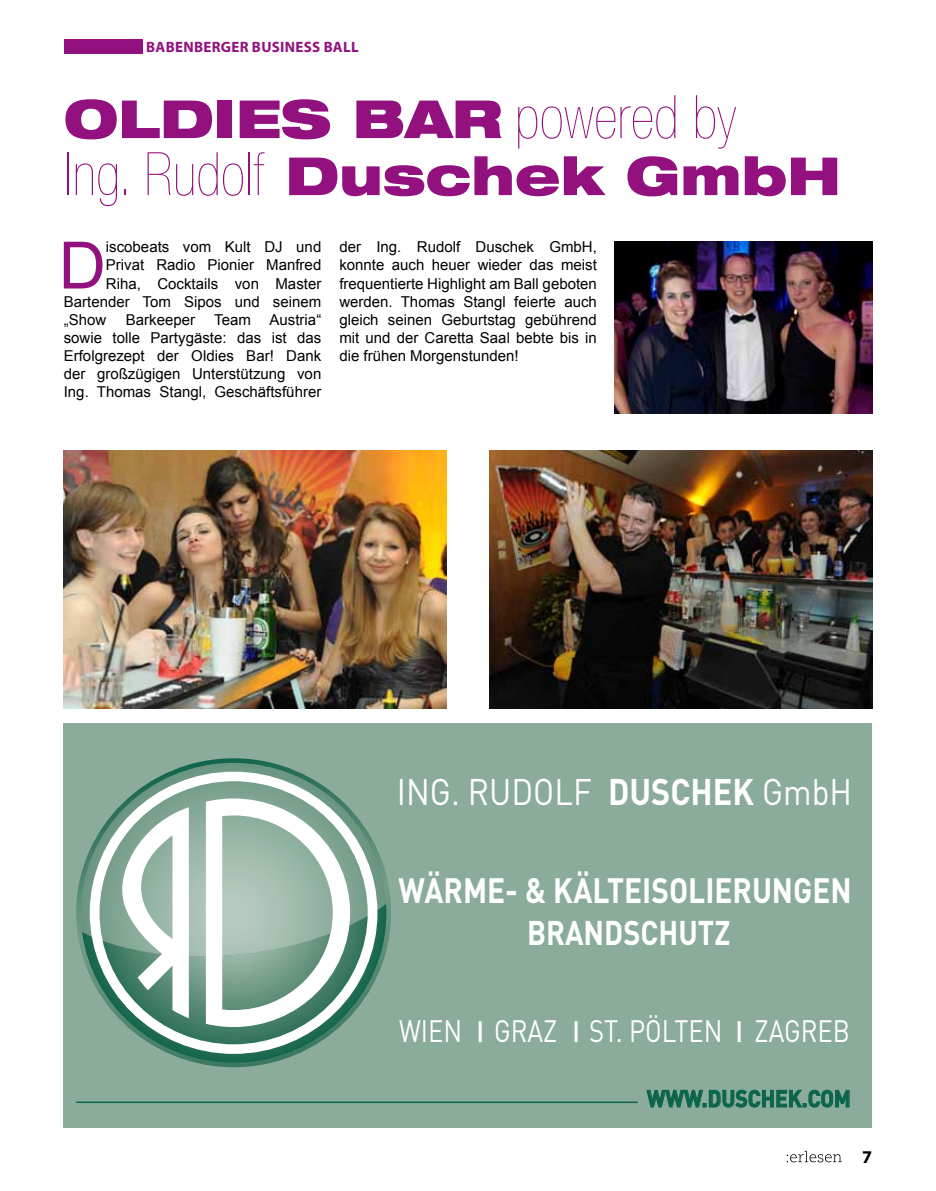
<style>
.page{position:relative;width:936px;height:1191px;background:#fff}
.page>*{position:absolute;margin:0;border:0;box-sizing:border-box;transform-origin:0 0}
.t1{font:65.25px "Arial";color:#93117e}
.t2{font:900 expanded 52.5px/57px "Helvetica Neue";color:#93117e}
.t3{font:36.6px "DINOT";color:#fff;scale:.89 1}
.t4{font:700 34.8px "DINOT";color:#fff;scale:.86 1}
.t5{font:700 33.9px "DINOT";color:#fff;scale:.86 1}
.t6{font:30.6px "DINOT";color:#fff;scale:.84 1}
.t7{font:700 23.4px "DINOT";color:#0b654b;scale:.89 1}
.t8{font:700 18px "Myriad Pro";color:#000}
.t9{font:15px/18px "Arial";color:#000;text-align:justify}
.t10{font:700 15px "Myriad Pro";letter-spacing:.02em;color:#93117e}
.s1{font-stretch:condensed;font-size:60px}
.s2{font-weight:700}
</style>
<div class="page">
<svg style="left:786px;top:1150px;width:55px;height:12px"></svg>
<div style="left:64px;top:39px;width:79px;height:15px;background:#93117e"></div>
<div style="left:64px;top:723px;width:808px;height:404px;background:#8bac9b"></div>
<svg style="left:76px;top:758px;width:315px;height:309px"></svg>
<svg style="left:82px;top:961px;width:304px;height:101px"></svg>
<svg style="left:81px;top:763px;width:305px;height:198px"></svg>
<svg style="left:90px;top:771px;width:287px;height:282px"></svg>
<svg style="left:206px;top:798px;width:144px;height:229px"></svg>
<svg style="left:122px;top:807px;width:67px;height:211px"></svg>
<svg style="left:646px;top:1089px;width:203px;height:18px"></svg>
<hr style="left:574px;top:1021px;width:3px;height:21px;background:#fff">
<hr style="left:737px;top:1021px;width:3px;height:21px;background:#fff">
<hr style="left:478px;top:1021px;width:3px;height:21px;background:#fff">
<hr style="left:76px;top:1101px;width:561px;height:2px;background:#0b654b">
<img style="left:64px;top:450px;width:382px;height:258px">
<img style="left:489px;top:450px;width:383px;height:258px">
<img style="left:614px;top:241px;width:258px;height:172px">
<p class="t10" style="left:136px;top:37px;width:224px">: BABENBERGER BUSINESS BALL</p>
<h2 class="t2" style="left:64px;top:89px;width:778px">OLDIES BAR <span class="s1">powered by<br>Ing. Rudolf</span> Duschek GmbH</h2>
<h1 class="t1" style="left:59px;top:223px;width:49px">D</h1>
<p class="t9" style="left:106px;top:238px;width:217px">iscobeats vom Kult DJ und</p>
<p class="t9" style="left:106px;top:256px;width:217px">Privat Radio Pionier Manfred</p>
<p class="t9" style="left:106px;top:274px;width:217px">Riha, Cocktails von Master</p>
<p class="t9" style="left:64px;top:292px;width:259px">Bartender Tom Sipos und seinem</p>
<p class="t9" style="left:64px;top:310px;width:44px">„Show</p>
<p class="t9" style="left:126px;top:310px;width:71px">Barkeeper</p>
<p class="t9" style="left:64px;top:310px;width:259px;text-indent:150px">Team Austria“ sowie tolle Partygäste: das ist das Erfolgrezept der Oldies Bar! Dank der großzügigen Unterstützung von Ing. Thomas Stangl, Geschäftsführer</p>
<p class="t9" style="left:339px;top:238px;width:259px">der Ing. Rudolf Duschek GmbH, konnte auch heuer wieder das meist frequentierte Highlight am Ball geboten werden. Thomas Stangl feierte auch gleich seinen Geburtstag gebührend mit und der Caretta Saal bebte bis in die frühen Morgenstunden!</p>
<h3 class="t3" style="left:397px;top:769px;width:513px">ING. RUDOLF <span class="s2">DUSCHEK</span> GmbH</h3>
<h3 class="t4" style="left:398px;top:867px;width:528px">WÄRME- &amp; KÄLTEISOLIERUNGEN</h3>
<h3 class="t5" style="left:527px;top:910px;width:238px">BRANDSCHUTZ</h3>
<h3 class="t6" style="left:399px;top:1011px;width:538px">WIEN GRAZ ST. PÖLTEN ZAGREB</h3>
<h3 class="t7" style="left:647px;top:1083px;width:231px">WWW.DUSCHEK.COM</h3>
<p class="t8" style="left:862px;top:1144px;width:11px">7</p>
</div>
